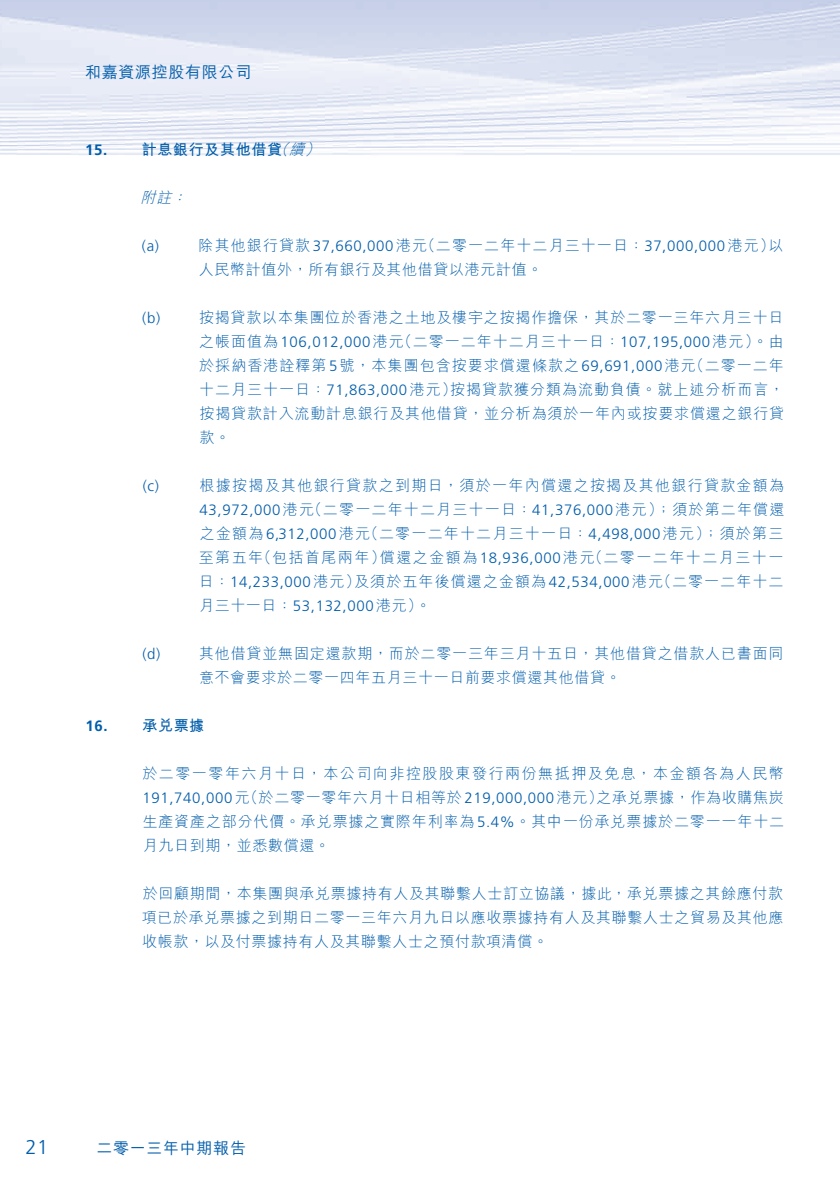
<style>
.page{position:relative;width:840px;height:1191px;background:#fff}
.page>*{position:absolute;margin:0;border:0;box-sizing:border-box;transform-origin:0 0}
.t1{font:300 20px "Frutiger";color:#015dab}
.t2{font:500 16px "M Hei HK";letter-spacing:.04em;color:#015dab}
.t3{font:300 15px/24px "M Hei HK";letter-spacing:.055em;color:#015dab}
.t4{font:300 15px "Frutiger";letter-spacing:.04em;color:#015dab}
.t5{font:300 15px "M Hei HK";letter-spacing:.08em;color:#015dab}
.t6{font:300 15px/24px "M Hei HK";letter-spacing:.1em;color:#015dab;text-align:right}
.t7{font:300 15px "M Hei HK";letter-spacing:.085em;color:#015dab}
.t8{font:700 15px "M Hei HK";letter-spacing:.04em;color:#015dab}
.t9{font:italic 300 15px "M Hei HK";color:#015dab}
.t10{font:700 15px "Frutiger";color:#015dab}
.s1{font-family:"M Hei HK"}
.s2{font-family:"Frutiger"}
</style>
<div class="page">
<img style="left:0;top:0;width:839px;height:155px">
<p class="t2" style="left:85px;top:60px;width:168px">和嘉資源控股有限公司</p>
<p class="t10" style="left:85px;top:141px;width:24px">15.</p>
<p class="t10" style="left:86px;top:717px;width:24px">16.</p>
<p class="t9" style="left:289px;top:139px;width:22px">續</p>
<p class="t9" style="left:273px;top:139px;width:22px">（</p>
<p class="t9" style="left:305px;top:139px;width:22px">(</p>
<p class="t8" style="left:142px;top:139px;width:142px">計息銀行及其他借貸</p>
<p class="t9" style="left:140px;top:187px;width:37px">附註</p>
<p class="t9" style="left:171px;top:187px;width:22px">：</p>
<p class="t4" style="left:142px;top:237px;width:19px">)a(</p>
<p class="t4" style="left:142px;top:309px;width:19px">)b(</p>
<p class="t4" style="left:143px;top:477px;width:18px">)c(</p>
<p class="t4" style="left:142px;top:645px;width:19px">)d(</p>
<p class="t4" style="left:198px;top:237px;width:230px"><span class="s1">除其他銀行貸款</span>37,660,000 <span class="s1">港元</span></p>
<p class="t3" style="left:420px;top:233px;width:364px">（二零一二年十二月三十一日：<span class="s2">37,000,000</span>港元 以）</p>
<p class="t3" style="left:199px;top:257px;width:345px">人民幣計值外，所有銀行及其他借貸以港元計值。</p>
<p class="t3" style="left:199px;top:305px;width:585px">按揭貸款以本集團位於香港之土地及樓宇之按揭作擔保，其於二零一三年六月三十日</p>
<p class="t3" style="left:397px;top:329px;width:388px">（二零一二年十二月三十一日：<span class="s2">107,195,000</span>港元）。由</p>
<p class="t4" style="left:199px;top:333px;width:206px"><span class="s1">之帳面值為</span>106,012,000 <span class="s1">港元</span></p>
<p class="t3" style="left:688px;top:353px;width:96px">（二零一二年</p>
<p class="t3" style="left:450px;top:353px;width:335px;text-indent:-251px">於採納香港詮釋第<span class="s2">5</span>號，本集團包含按要求償還條款之<span class="s2">69,691,000</span> 港元<br>按揭貸款獲分類為流動負債。就上述分析而言，</p>
<p class="t3" style="left:199px;top:377px;width:586px">十二月三十一日：<span class="s2">71,863,000</span>港元）<br>按揭貸款計入流動計息銀行及其他借貸，並分析為須於一年內或按要求償還之銀行貸款。</p>
<p class="t7" style="left:199px;top:475px;width:585px">根據按揭及其他銀行貸款之到期日，須於一年內償還之按揭及其他銀行貸款金額為</p>
<p class="t5" style="left:307px;top:499px;width:478px">（二零一二年十二月三十一日：<span class="s2">41,376,000</span>港元）；須於第二年償還</p>
<p class="t4" style="left:199px;top:501px;width:116px">43,972,000<span class="s1">港元</span></p>
<p class="t5" style="left:363px;top:523px;width:421px">（二零一二年十二月三十一日：<span class="s2">4,498,000</span>港元）；須於第三</p>
<p class="t4" style="left:200px;top:525px;width:172px"><span class="s1">之金額為</span>6,312,000 <span class="s1">港元</span></p>
<p class="t3" style="left:256px;top:545px;width:131px">（包括首尾兩年）</p>
<p class="t6" style="left:587px;top:545px;width:197px">（二零一二年十二月三十一</p>
<p class="t3" style="left:199px;top:545px;width:66px">至第五年</p>
<p class="t4" style="left:380px;top:549px;width:216px"><span class="s1">償還之金額為</span>18,936,000 <span class="s1">港元</span></p>
<p class="t4" style="left:199px;top:573px;width:163px"><span class="s1">日：</span>14,233,000<span class="s1">港元）</span></p>
<p class="t3" style="left:199px;top:593px;width:233px">月三十一日：<span class="s2">53,132,000</span>港元。(</p>
<p class="t3" style="left:199px;top:641px;width:585px">其他借貸並無固定還款期，而於二零一三年三月十五日，其他借貸之借款人已書面同</p>
<p class="t3" style="left:656px;top:569px;width:129px">（二零一二年十二</p>
<p class="t3" style="left:354px;top:569px;width:310px">及須於五年後償還之金額為<span class="s2">42,534,000</span> 港元</p>
<p class="t3" style="left:199px;top:665px;width:423px">意不會要求於二零一四年五月三十一日前要求償還其他借貸。</p>
<p class="t8" style="left:142px;top:715px;width:63px">承兌票據</p>
<p class="t6" style="left:142px;top:761px;width:642px">於二零一零年六月十日，本公司向非控股股東發行兩份無抵押及免息，本金額各為人民幣之承兌票據，作為收購焦炭</p>
<p class="t4" style="left:142px;top:789px;width:462px">191,740,000 <span class="s1">（元於二零一零年六月十日相等於</span>219,000,000 <span class="s1">港元）</span></p>
<p class="t3" style="left:142px;top:809px;width:642px">生產資產之部分代價。承兌票據之實際年利率為<span class="s2">5.4%</span>。其中一份承兌票據於二零一一年十二月九日到期，並悉數償還。</p>
<p class="t3" style="left:142px;top:881px;width:642px;text-align:justify">於回顧期間，本集團與承兌票據持有人及其聯繫人士訂立協議，據此，承兌票據之其餘應付款項已於承兌票據之到期日二零一三年六月九日以應收票據持有人及其聯繫人士之貿易及其他應收帳款，以及付票據持有人及其聯繫人士之預付款項清償。</p>
<h1 class="t1" style="left:25px;top:1135px;width:25px">21</h1>
<p class="t2" style="left:96px;top:1136px;width:151px">二零一三年中期報告</p>
</div>
